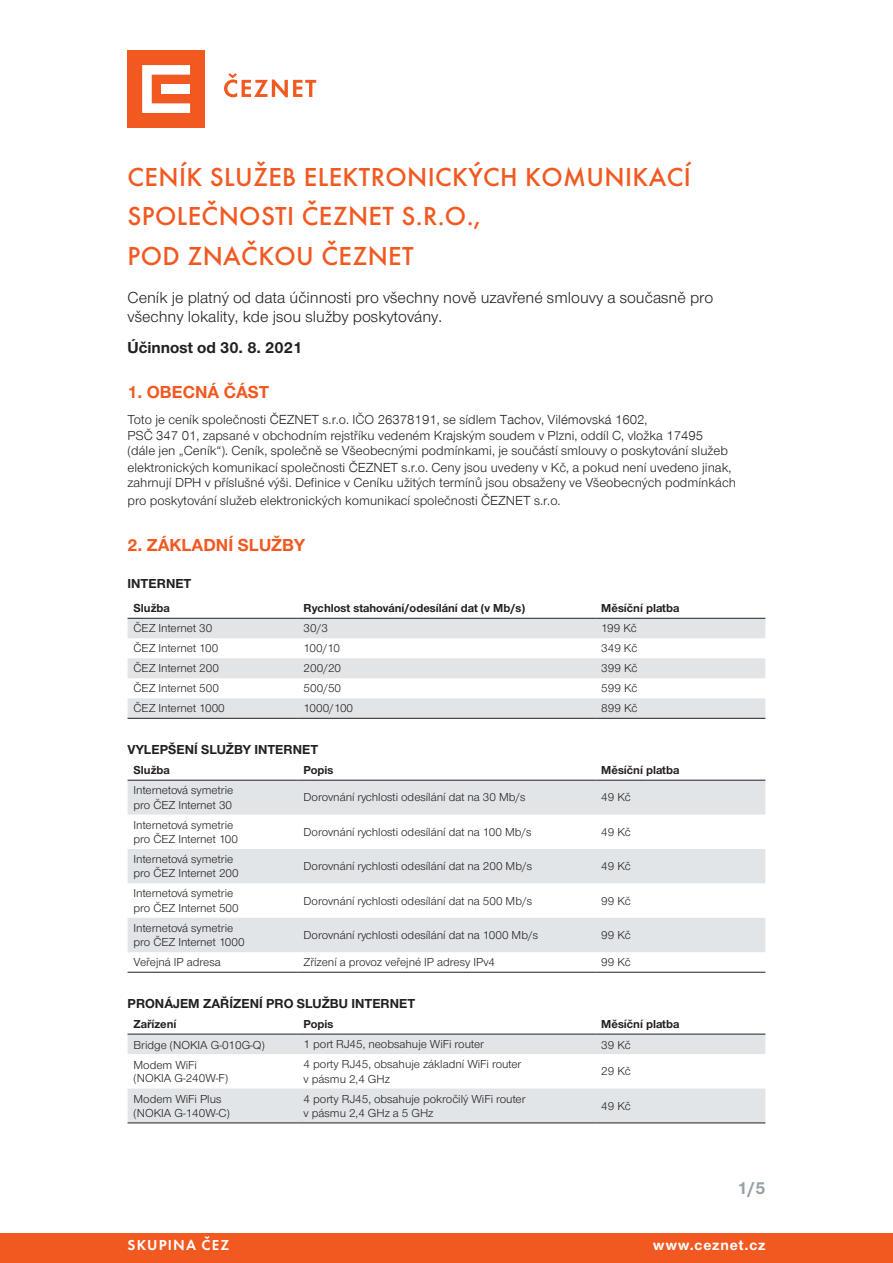
<style>
.page{position:relative;width:893px;height:1263px;background:#fff}
.page>*{position:absolute;margin:0;border:0;box-sizing:border-box;transform-origin:0 0}
.t1{font:500 27px/39.2px "Futura CEZOT";letter-spacing:.015em;color:#f15921}
.t2{font:700 18px "Nimbus CEZOT";color:#f15921}
.t3{font:700 18px "Nimbus CEZOT";color:#98a1a7}
.t4{font:16.5px/19.8px "Nimbus CEZOT";color:#231f20}
.t5{font:700 16.5px "Nimbus CEZOT";color:#231f20}
.t6{font:700 15px "Nimbus CEZOT";letter-spacing:.06em;color:#fff}
.t7{font:600 15px "Futura CEZOT";letter-spacing:.08em;color:#fff}
.t8{font:13.5px/15.8px "Nimbus CEZOT";color:#231f20}
.t9{font:700 13.5px "Nimbus CEZOT";color:#231f20}
.t10{font:12px/14.4px "Nimbus CEZOT";color:#231f20}
.t11{font:700 12px "Nimbus CEZOT";color:#231f20}
.s1{font-family:"Futura CEZ"}
.s2{font-family:"Nimbus CEZ"}
</style>
<div class="page">
<div style="left:0;top:1233px;width:893px;height:30px;background:#f15921"></div>
<svg style="left:128px;top:619px;width:637px;height:99px;fill:#e1e5e8"></svg>
<hr style="left:128px;top:618px;width:170px;height:1px;background:#231f20">
<hr style="left:298px;top:618px;width:297px;height:1px;background:#231f20">
<hr style="left:595px;top:618px;width:170px;height:1px;background:#231f20">
<hr style="left:128px;top:718px;width:170px;height:1px;background:#231f20">
<hr style="left:298px;top:718px;width:297px;height:1px;background:#231f20">
<hr style="left:595px;top:718px;width:170px;height:1px;background:#231f20">
<svg style="left:128px;top:781px;width:637px;height:171px;fill:#e1e5e8"></svg>
<hr style="left:128px;top:780px;width:170px;height:1px;background:#231f20">
<hr style="left:298px;top:780px;width:297px;height:1px;background:#231f20">
<hr style="left:595px;top:780px;width:170px;height:1px;background:#231f20">
<hr style="left:128px;top:972px;width:170px;height:1px;background:#231f20">
<hr style="left:298px;top:972px;width:297px;height:1px;background:#231f20">
<hr style="left:595px;top:972px;width:170px;height:1px;background:#231f20">
<svg style="left:128px;top:1035px;width:637px;height:88px;fill:#e1e5e8"></svg>
<hr style="left:128px;top:1034px;width:170px;height:1px;background:#231f20">
<hr style="left:298px;top:1034px;width:297px;height:1px;background:#231f20">
<hr style="left:595px;top:1034px;width:170px;height:1px;background:#231f20">
<hr style="left:128px;top:1123px;width:170px;height:1px;background:#231f20">
<hr style="left:298px;top:1123px;width:297px;height:1px;background:#231f20">
<hr style="left:595px;top:1123px;width:170px;height:1px;background:#231f20">
<div style="left:128px;top:50px;width:77px;height:78px;background:#f15921"></div>
<svg style="left:142px;top:65px;width:48px;height:48px"></svg>
<div style="left:161px;top:84px;width:29px;height:10px;background:#fff"></div>
<svg style="left:224px;top:73px;width:92px;height:24px"></svg>
<h1 class="t1" style="left:128px;top:158px;width:565px">CENÍK SLUŽEB ELEKTRONICKÝCH KOMUNIKACÍ<br>SPOLEČNOSTI <span class="s1">ČEZNET</span> S.R.O.,<br>POD ZNAČKOU ČEZNET</h1>
<h3 class="t4" style="left:128px;top:287px;width:587px">Ceník je platný od data účinnosti pro všechny nově uzavřené smlouvy a současně pro všechny lokality, kde jsou služby poskytovány.</h3>
<h3 class="t5" style="left:128px;top:338px;width:176px">Účinnost od 30. 8. 2021</h3>
<h2 class="t2" style="left:128px;top:381px;width:143px">1. OBECNÁ ČÁST</h2>
<p class="t8" style="left:128px;top:411px;width:602px">Toto je ceník společnosti <span class="s2">ČEZNET</span> s.r.o. IČO <span class="s2">26378191</span>, se sídlem <span class="s2">Tachov</span>, <span class="s2">Vilémovská 1602</span>,<br>PSČ <span class="s2">347 01</span>, zapsané v obchodním rejstříku vedeném <span class="s2">Kraj</span>ským soudem v P<span class="s2">lzni</span>, oddíl C, vložka <span class="s2">17495 </span>(dále jen „Ceník“). Ceník, společně se Všeobecnými podmínkami, je součástí smlouvy o poskytování služeb</p>
<p class="t8" style="left:128px;top:460px;width:610px;line-height:15.3px">elektronických komunikací společnosti <span class="s2">ČEZNET</span> s.r.o. Ceny jsou uvedeny v Kč, a pokud není uvedeno jinak, zahrnují DPH v příslušné výši. Definice v Ceníku užitých termínů jsou obsaženy ve Všeobecných podmínkách</p>
<p class="t8" style="left:128px;top:492px;width:435px">pro poskytování služeb elektronických komunikací společnosti <span class="s2">ČEZNET</span> s.r.o.</p>
<h2 class="t2" style="left:128px;top:534px;width:179px">2. ZÁKLADNÍ SLUŽBY</h2>
<p class="t9" style="left:128px;top:576px;width:65px">INTERNET</p>
<p class="t11" style="left:134px;top:601px;width:38px">Služba</p>
<p class="t11" style="left:304px;top:601px;width:223px">Rychlost stahování/odesílání dat (v Mb/s)</p>
<p class="t11" style="left:601px;top:601px;width:80px">Měsíční platba</p>
<p class="t10" style="left:134px;top:621px;width:80px">ČEZ Internet 30</p>
<p class="t10" style="left:304px;top:621px;width:26px">30/3</p>
<p class="t10" style="left:601px;top:621px;width:37px">199 Kč</p>
<p class="t10" style="left:134px;top:641px;width:86px">ČEZ Internet 100</p>
<p class="t10" style="left:304px;top:641px;width:38px">100/10</p>
<p class="t10" style="left:601px;top:641px;width:38px">349 Kč</p>
<p class="t10" style="left:134px;top:661px;width:87px">ČEZ Internet 200</p>
<p class="t10" style="left:304px;top:661px;width:39px">200/20</p>
<p class="t10" style="left:601px;top:661px;width:38px">399 Kč</p>
<p class="t10" style="left:134px;top:681px;width:87px">ČEZ Internet 500</p>
<p class="t10" style="left:304px;top:681px;width:39px">500/50</p>
<p class="t10" style="left:601px;top:681px;width:38px">599 Kč</p>
<p class="t10" style="left:134px;top:701px;width:93px">ČEZ Internet 1000</p>
<p class="t10" style="left:304px;top:701px;width:51px">1000/100</p>
<p class="t10" style="left:601px;top:701px;width:38px">899 Kč</p>
<p class="t9" style="left:128px;top:742px;width:192px">VYLEPŠENÍ SLUŽBY INTERNET</p>
<p class="t11" style="left:134px;top:763px;width:38px">Služba</p>
<p class="t11" style="left:304px;top:763px;width:31px">Popis</p>
<p class="t11" style="left:601px;top:763px;width:80px">Měsíční platba</p>
<p class="t10" style="left:134px;top:783px;width:101px">Internetová symetrie pro ČEZ Internet 30</p>
<p class="t10" style="left:304px;top:790px;width:223px">Dorovnání rychlosti odesílání dat na 30 Mb/s</p>
<p class="t10" style="left:601px;top:790px;width:31px">49 Kč</p>
<p class="t10" style="left:134px;top:817px;width:106px">Internetová symetrie pro ČEZ Internet 100</p>
<p class="t10" style="left:304px;top:825px;width:229px">Dorovnání rychlosti odesílání dat na 100 Mb/s</p>
<p class="t10" style="left:601px;top:825px;width:31px">49 Kč</p>
<p class="t10" style="left:134px;top:852px;width:107px">Internetová symetrie pro ČEZ Internet 200</p>
<p class="t10" style="left:304px;top:859px;width:230px">Dorovnání rychlosti odesílání dat na 200 Mb/s</p>
<p class="t10" style="left:601px;top:859px;width:31px">49 Kč</p>
<p class="t10" style="left:134px;top:886px;width:107px">Internetová symetrie pro ČEZ Internet 500</p>
<p class="t10" style="left:304px;top:893px;width:230px">Dorovnání rychlosti odesílání dat na 500 Mb/s</p>
<p class="t10" style="left:601px;top:893px;width:31px">99 Kč</p>
<p class="t10" style="left:134px;top:921px;width:113px">Internetová symetrie pro ČEZ Internet 1000</p>
<p class="t10" style="left:304px;top:928px;width:236px">Dorovnání rychlosti odesílání dat na 1000 Mb/s</p>
<p class="t10" style="left:601px;top:928px;width:31px">99 Kč</p>
<p class="t10" style="left:134px;top:955px;width:89px">Veřejná IP adresa</p>
<p class="t10" style="left:304px;top:955px;width:193px">Zřízení a provoz veřejné IP adresy IPv4</p>
<p class="t10" style="left:601px;top:955px;width:31px">99 Kč</p>
<p class="t9" style="left:128px;top:996px;width:289px">PRONÁJEM ZAŘÍZENÍ PRO SLUŽBU INTERNET</p>
<p class="t11" style="left:134px;top:1017px;width:44px">Zařízení</p>
<p class="t11" style="left:304px;top:1017px;width:31px">Popis</p>
<p class="t11" style="left:601px;top:1017px;width:80px">Měsíční platba</p>
<p class="t10" style="left:134px;top:1038px;width:133px">Bridge (NOKIA G-010G-Q)</p>
<p class="t10" style="left:304px;top:1037px;width:182px">1 port RJ45, neobsahuje WiFi router</p>
<p class="t10" style="left:601px;top:1038px;width:31px">39 Kč</p>
<p class="t10" style="left:134px;top:1058px;width:96px;line-height:13.5px">Modem WiFi (NOKIA G-240W-F)</p>
<p class="t10" style="left:304px;top:1057px;width:219px">4 porty RJ45, obsahuje základní WiFi router v pásmu 2,4 GHz</p>
<p class="t10" style="left:601px;top:1064px;width:31px">29 Kč</p>
<p class="t10" style="left:134px;top:1092px;width:98px;line-height:13.5px">Modem WiFi Plus (NOKIA G-140W-C)</p>
<p class="t10" style="left:304px;top:1091px;width:223px">4 porty RJ45, obsahuje pokročilý WiFi router v pásmu 2,4 GHz a 5 GHz</p>
<p class="t10" style="left:601px;top:1099px;width:31px">49 Kč</p>
<h2 class="t3" style="left:737px;top:1177px;width:29px">1/5</h2>
<p class="t7" style="left:128px;top:1236px;width:103px">SKUPINA ČEZ</p>
<p class="t6" style="left:653px;top:1236px;width:114px">www.ceznet.cz</p>
</div>
